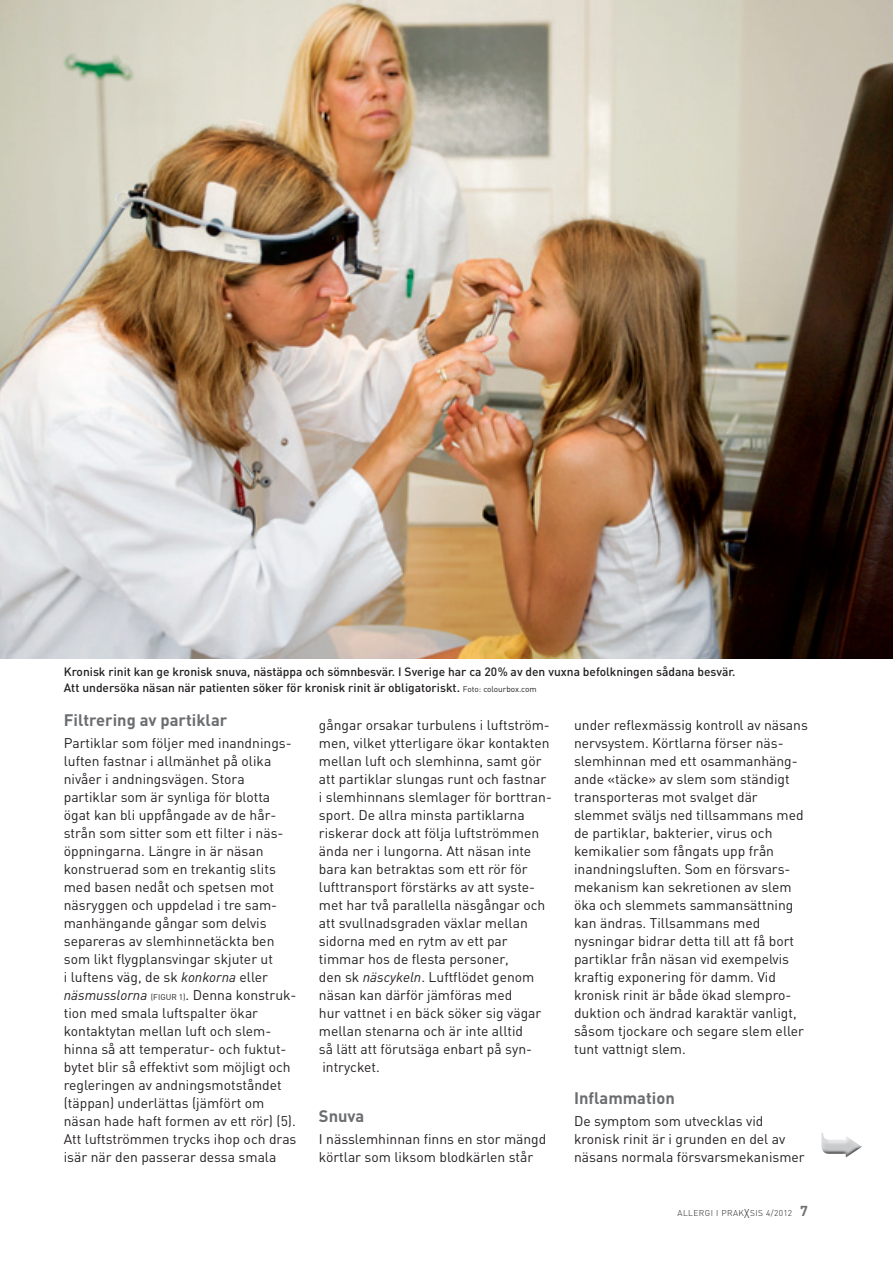
<style>
.page{position:relative;width:893px;height:1263px;background:#fff}
.page>*{position:absolute;margin:0;border:0;box-sizing:border-box;transform-origin:0 0}
.t1{font:700 16.5px "DIN";color:#6c6d70}
.t2{font:13.8px/18px "DIN";color:#231f20}
.t3{font:500 12px/15.8px "DIN";color:#231f20}
.t4{font:300 8.4px "DIN";letter-spacing:.05em;color:#231f20}
.s1{font-weight:400;font-size:8.25px}
.s2{font-style:italic}
.s3{font-size:8.25px}
.s4{font-size:12.6px}
.s5{font-weight:700;font-size:14.25px;color:#717074}
</style>
<div class="page">
<img style="left:0;top:0;width:893px;height:658px">
<svg style="left:822px;top:1146px;width:40px;height:12px"></svg>
<p class="t3" style="left:64px;top:663px;width:673px">Kronisk rinit kan ge kronisk snuva, nästäppa och sömnbesvär. I Sverige har ca 20% av den vuxna befolkningen sådana besvär.<br>Att undersöka näsan när patienten söker för kronisk rinit är obligatoriskt. <span class="s1">Foto: colourbox.com</span></p>
<p class="t1" style="left:64px;top:709px;width:165px">Filtrering av partiklar</p>
<p class="t2" style="left:64px;top:734px;width:229px">Partiklar som följer med inandnings&shy;luften fastnar i allmänhet på olika nivåer i andningsvägen. Stora partiklar som är synliga för blotta ögat kan bli uppfångade av de hår&shy;strån som sitter som ett filter i näs&shy;öppningarna. Längre in är näsan konstruerad som en trekantig slits med basen nedåt och spetsen mot näsryggen och uppdelad i tre sam&shy;manhängande gångar som delvis separeras av slemhinnetäckta ben som likt flygplansvingar skjuter ut<br>i luftens väg, de sk <span class="s2">konkorna</span> eller <span class="s2">näsmusslorna</span> <span class="s3">(figur</span></p>
<p class="t2" style="left:64px;top:986px;width:234px;text-indent:115px"><span class="s3">1)</span>. Denna konstruk&shy;tion med smala luftspalter ökar kontaktytan mellan luft och slem&shy;hinna så att temperatur- och fuktut&shy;bytet blir så effektivt som möjligt och regleringen av andningsmotståndet (täppan) underlättas (jämfört om näsan hade haft formen av ett rör) (5).<br>Att luftströmmen trycks ihop och dras isär när den passerar dessa smala</p>
<p class="t2" style="left:319px;top:716px;width:235px">gångar orsakar turbulens i luftström&shy;men, vilket ytterligare ökar kontakten mellan luft och slemhinna, samt gör att partiklar slungas runt och fastnar i slemhinnans slemlager för borttran&shy;sport. De allra minsta partiklarna riskerar dock att följa luftströmmen ända ner i lungorna. Att näsan inte bara kan betraktas som ett rör för lufttransport förstärks av att syste&shy;met har två parallella näsgångar och att svullnadsgraden växlar mellan sidorna med en rytm av ett par timmar hos de flesta personer,<br>den sk <span class="s2">näscykeln</span>. Luftflödet genom näsan kan därför jämföras med<br>hur vattnet i en bäck söker sig vägar mellan stenarna och är inte alltid<br>så lätt att förutsäga enbart på syn&shy;intrycket.</p>
<p class="t1" style="left:319px;top:1105px;width:47px">Snuva</p>
<p class="t2" style="left:319px;top:1130px;width:229px">I nässlemhinnan finns en stor mängd körtlar som liksom blodkärlen står</p>
<p class="t2" style="left:574px;top:716px;width:235px">under reflexmässig kontroll av näsans nervsystem. Körtlarna förser näs&shy;slemhinnan med ett osammanhäng&shy;ande «täcke» av slem som ständigt transporteras mot svalget där slemmet sväljs ned tillsammans med de partiklar, bakterier, virus och kemikalier som fångats upp från inandningsluften. Som en försvars&shy;mekanism kan sekretionen av slem öka och slemmets sammansättning kan ändras. Tillsammans med nysningar bidrar detta till att få bort partiklar från näsan vid exempelvis kraftig exponering för damm. Vid kronisk rinit är både ökad slempro&shy;duktion och ändrad karaktär vanligt, såsom tjockare och segare slem eller tunt vattnigt slem.</p>
<p class="t1" style="left:574px;top:1087px;width:102px">Inflammation</p>
<p class="t2" style="left:574px;top:1112px;width:232px">De symptom som utvecklas vid kronisk rinit är i grunden en del av näsans normala försvarsmekanismer</p>
<p class="t4" style="left:678px;top:1208px;width:132px">ALLERGI I PRAK<span class="s4">X</span>SIS 4/2012 <span class="s5">7</span></p>
</div>
